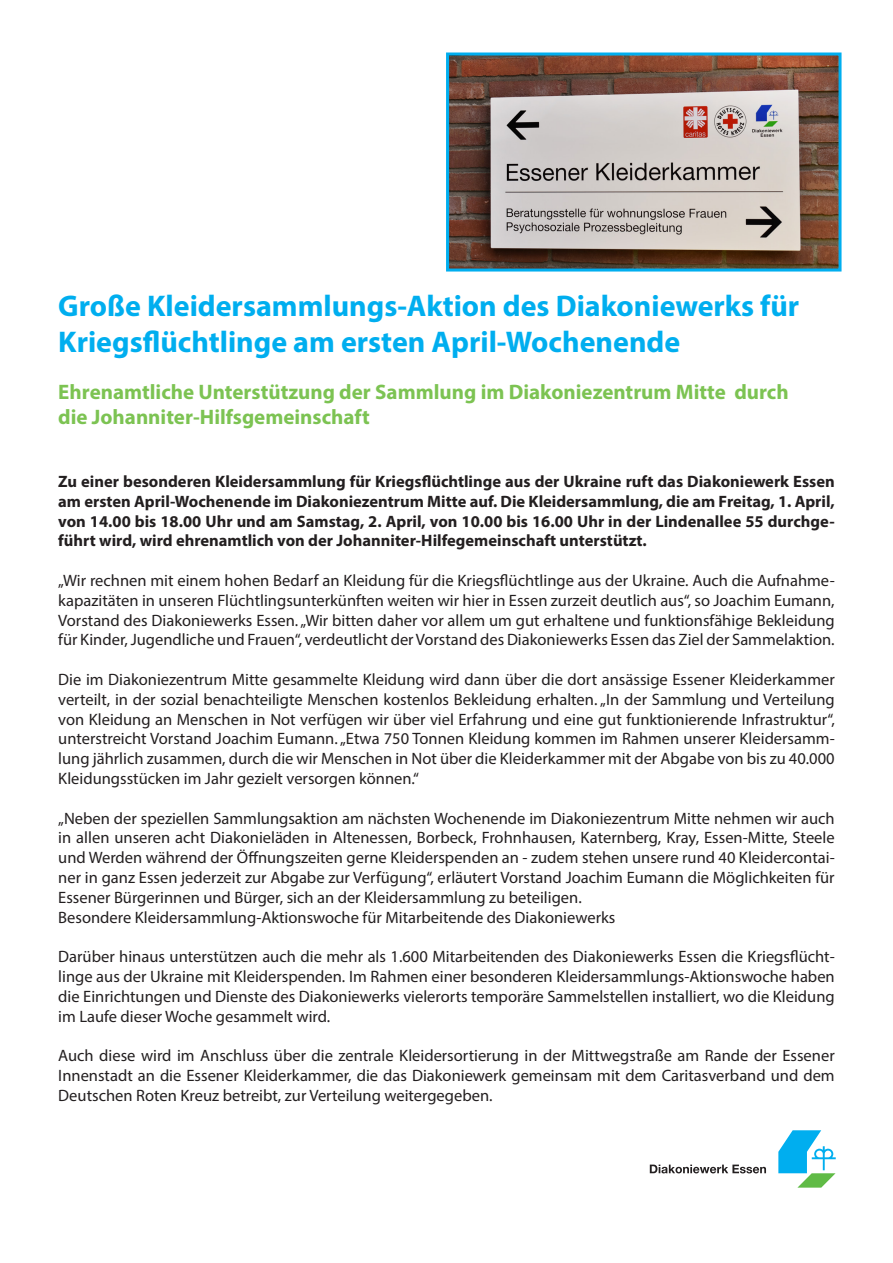
<style>
.page{position:relative;width:893px;height:1263px;background:#fff}
.page>*{position:absolute;margin:0;border:0;box-sizing:border-box;transform-origin:0 0}
.t1{font:700 30px/36px "Myriad Pro";color:#00aeef}
.t2{font:700 21px "Myriad Pro";color:#7cc352}
.t3{font:16.5px/19.8px "Myriad Pro";color:#231f20;text-align:justify}
.t4{font:700 16.5px/19.8px "Myriad Pro";color:#231f20;text-align:justify}
</style>
<div class="page">
<svg style="left:650px;top:1164px;width:116px;height:9px"></svg>
<svg style="left:778px;top:1130px;width:58px;height:57px"></svg>
<img style="left:450px;top:56px;width:387px;height:212px">
<div style="left:446px;top:52px;width:395px;height:220px;border:3px solid #00aeef"></div>
<p class="t1" style="left:58px;top:287px;width:742px">Große Kleidersammlungs-Aktion des Diakoniewerks für<br>Kriegsflüchtlinge am ersten April-Wochenende</p>
<p class="t2" style="left:58px;top:378px;width:732px">Ehrenamtliche Unterstützung der Sammlung im Diakoniezentrum Mitte durch</p>
<p class="t2" style="left:58px;top:403px;width:313px">die Johanniter-Hilfsgemeinschaft</p>
<p class="t4" style="left:58px;top:471px;width:778px">Zu einer besonderen Kleidersammlung für Kriegsflüchtlinge aus der Ukraine ruft das Diakoniewerk Essen am ersten April-Wochenende im Diakoniezentrum Mitte auf. Die Kleidersammlung, die am Freitag, 1. April, von 14.00 bis 18.00 Uhr und am Samstag, 2. April, von 10.00 bis 16.00 Uhr in der Lindenallee 55 durchge&shy;führt wird, wird ehrenamtlich von der Johanniter-Hilfegemeinschaft unterstützt.</p>
<p class="t3" style="left:58px;top:570px;width:778px">„Wir rechnen mit einem hohen Bedarf an Kleidung für die Kriegsflüchtlinge aus der Ukraine. Auch die Aufnahme&shy;kapazitäten in unseren Flüchtlingsunterkünften weiten wir hier in Essen zurzeit deutlich aus“, so Joachim Eumann, Vorstand des Diakoniewerks Essen. „Wir bitten daher vor allem um gut erhaltene und funktionsfähige Bekleidung für Kinder, Jugendliche und Frauen“, verdeutlicht der Vorstand des Diakoniewerks Essen das Ziel der Sammelaktion.</p>
<p class="t3" style="left:58px;top:669px;width:778px">Die im Diakoniezentrum Mitte gesammelte Kleidung wird dann über die dort ansässige Essener Kleiderkammer verteilt, in der sozial benachteiligte Menschen kostenlos Bekleidung erhalten. „In der Sammlung und Verteilung von Kleidung an Menschen in Not verfügen wir über viel Erfahrung und eine gut funktionierende Infrastruktur“, unterstreicht Vorstand Joachim Eumann. „Etwa 750 Tonnen Kleidung kommen im Rahmen unserer Kleidersamm&shy;lung jährlich zusammen, durch die wir Menschen in Not über die Kleiderkammer mit der Abgabe von bis zu 40.000<br>Kleidungsstücken im Jahr gezielt versorgen können.“</p>
<p class="t3" style="left:58px;top:808px;width:778px">„Neben der speziellen Sammlungsaktion am nächsten Wochenende im Diakoniezentrum Mitte nehmen wir auch in allen unseren acht Diakonieläden in Altenessen, Borbeck, Frohnhausen, Katernberg, Kray, Essen-Mitte, Steele und Werden während der Öffnungszeiten gerne Kleiderspenden an - zudem stehen unsere rund 40 Kleidercontai&shy;ner in ganz Essen jederzeit zur Abgabe zur Verfügung“, erläutert Vorstand Joachim Eumann die Möglichkeiten für Essener Bürgerinnen und Bürger, sich an der Kleidersammlung zu beteiligen.</p>
<p class="t3" style="left:58px;top:907px;width:559px">Besondere Kleidersammlung-Aktionswoche für Mitarbeitende des Diakoniewerks</p>
<p class="t3" style="left:58px;top:946px;width:778px">Darüber hinaus unterstützen auch die mehr als 1.600 Mitarbeitenden des Diakoniewerks Essen die Kriegsflücht&shy;linge aus der Ukraine mit Kleiderspenden. Im Rahmen einer besonderen Kleidersammlungs-Aktionswoche haben die Einrichtungen und Dienste des Diakoniewerks vielerorts temporäre Sammelstellen installiert, wo die Kleidung im Laufe dieser Woche gesammelt wird.</p>
<p class="t3" style="left:58px;top:1045px;width:778px">Auch diese wird im Anschluss über die zentrale Kleidersortierung in der Mittwegstraße am Rande der Essener Innenstadt an die Essener Kleiderkammer, die das Diakoniewerk gemeinsam mit dem Caritasverband und dem Deutschen Roten Kreuz betreibt, zur Verteilung weitergegeben.</p>
</div>
